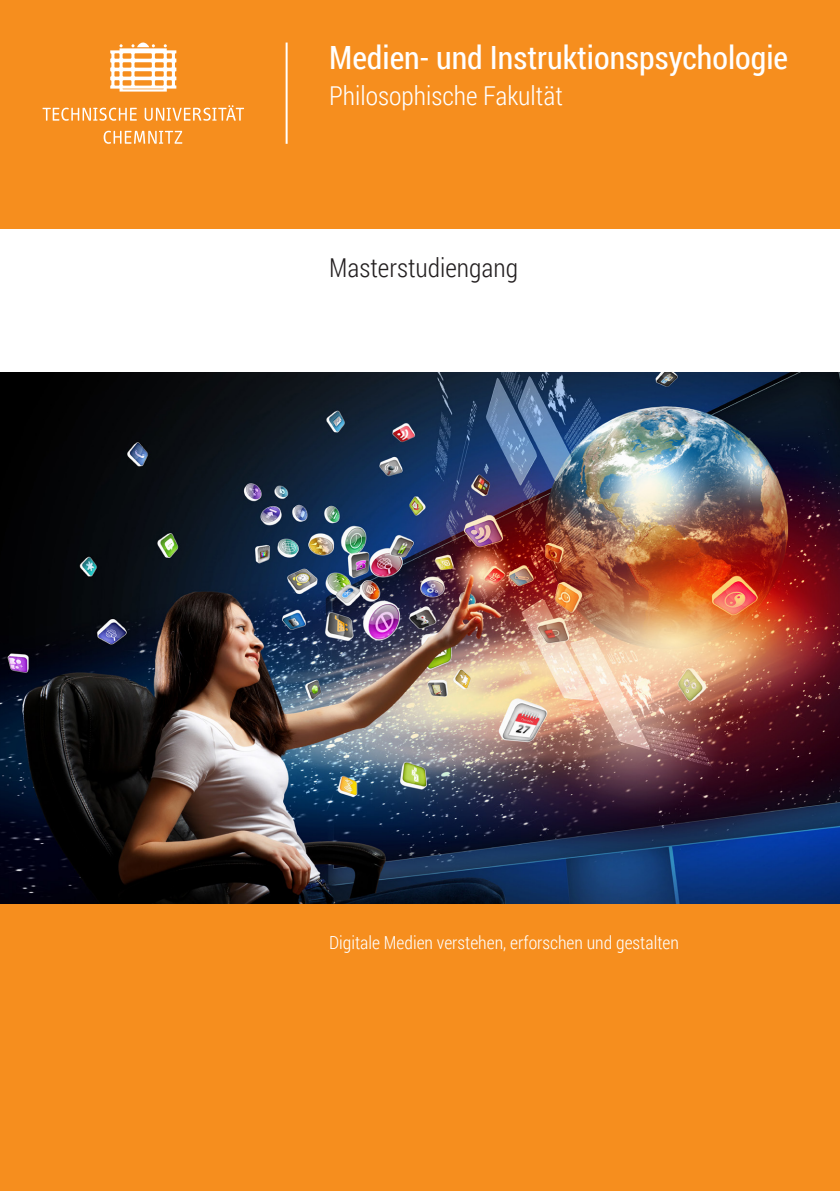
<style>
.page{position:relative;width:840px;height:1191px;background:#fff}
.page>*{position:absolute;margin:0;border:0;box-sizing:border-box;transform-origin:0 0}
.Studiengang_01{font:32px "Roboto Condensed";color:#fff}
.Fakultät_01{font:300 26px "Roboto Condensed";color:#fff}
.BA_MA_01{font:300 26px "Roboto Condensed";color:#231f20}
.Cover_Mengentext{font:300 18px "Roboto Condensed";color:#fff}
</style>
<div class="page">
<div style="left:0;top:0;width:839px;height:229px;background:#f68e1e"></div>
<div style="left:0;top:858px;width:839px;height:333px;background:#f68e1e"></div>
<svg style="left:110px;top:42px;width:66px;height:50px"></svg>
<svg style="left:104px;top:131px;width:78px;height:13px"></svg>
<svg style="left:43px;top:105px;width:201px;height:16px"></svg>
<hr style="left:285px;top:43px;width:2px;height:101px;background:#fff">
<img style="left:0;top:373px;width:839px;height:530px">
<p class="Studiengang_01" style="left:329px;top:35px;width:460px">Medien- und Instruktionspsychologie</p>
<p class="Fakultät_01" style="left:329px;top:78px;width:235px">Philosophische Fakultät</p>
<p class="BA_MA_01" style="left:329px;top:250px;width:190px">Masterstudiengang</p>
<p class="Cover_Mengentext" style="left:329px;top:930px;width:351px">Digitale Medien verstehen, erforschen und gestalten</p>
</div>
